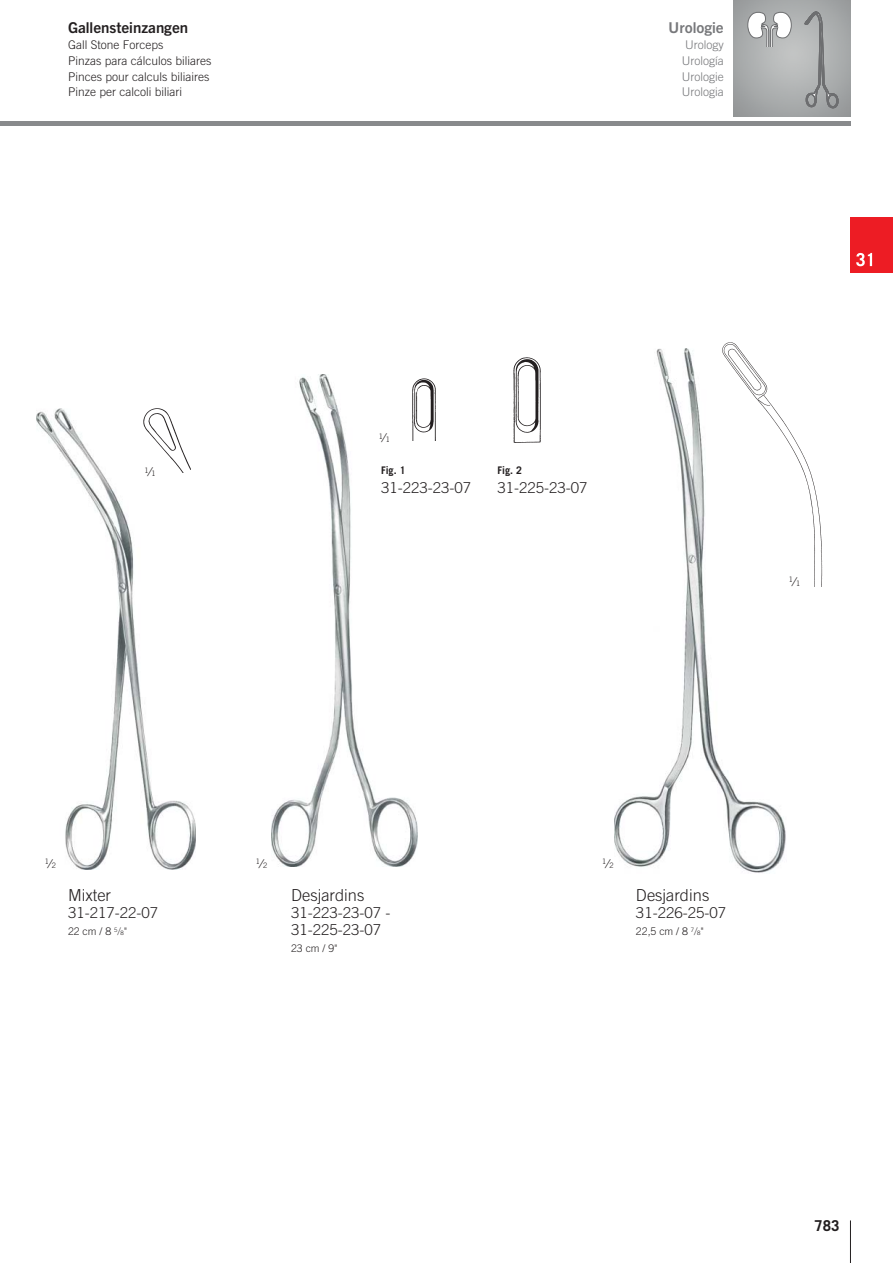
<style>
.page{position:relative;width:893px;height:1263px;background:#fff}
.page>*{position:absolute;margin:0;border:0;box-sizing:border-box;transform-origin:0 0}
.t1{font:300 16.5px "Trade Gothic";color:#231f20}
.t2{font:300 15px/17px "Trade Gothic";color:#231f20}
.t3{font:700 15px "Trade Gothic Next LT Pro";color:#231f20}
.t4{font:700 15px "Trade Gothic Next LT Pro";color:#77787b}
.t5{font:700 15px "Trade Gothic";color:#231f20}
.t6{font:300 12px/15.8px "Trade Gothic";color:#231f20}
.t7{font:300 12px/15.8px "Trade Gothic";color:#77787b;text-align:justify}
.t8{font:300 10.5px "Trade Gothic";color:#231f20}
.t9{font:700 10.5px "Trade Gothic";color:#231f20}
.t10{font:300 7.5px "Trade Gothic";color:#231f20}
.s1{font-size:12px}
.s2{font-style:italic}
.s3{font-size:6px}
</style>
<div class="page">
<div style="left:850px;top:217px;width:43px;height:55px;background:#ed1c24"></div>
<svg style="left:856px;top:253px;width:16px;height:13px"></svg>
<hr style="left:850px;top:1220px;width:1px;height:43px;background:#231f20">
<hr style="left:0;top:121px;width:850px;height:4px;background:#888a8c">
<img style="left:37px;top:408px;width:159px;height:461px">
<img style="left:144px;top:408px;width:46px;height:64px">
<img style="left:272px;top:374px;width:145px;height:492px">
<img style="left:615px;top:348px;width:171px;height:525px">
<img style="left:412px;top:379px;width:23px;height:62px">
<img style="left:513px;top:358px;width:28px;height:85px">
<img style="left:722px;top:342px;width:101px;height:244px">
<svg style="left:805px;top:12px;width:33px;height:96px;background:#a1a3a4"></svg>
<svg style="left:748px;top:11px;width:43px;height:36px"></svg>
<p class="t3" style="left:68px;top:23px;width:122px">Gallensteinzangen</p>
<p class="t6" style="left:68px;top:38px;width:145px">Gall Stone Forceps<br>Pinzas para cálculos biliares<br>Pinces pour calculs biliaires<br>Pinze per calcoli biliari</p>
<p class="t4" style="left:669px;top:23px;width:57px">Urologie</p>
<p class="t7" style="left:682px;top:38px;width:43px">Urology Urología Urologie Urologia</p>
<p class="t10" style="left:144px;top:469px;width:13px">1<span class="s1">⁄</span>1</p>
<p class="t10" style="left:379px;top:435px;width:13px">1<span class="s1">⁄</span>1</p>
<p class="t9" style="left:381px;top:466px;width:26px">Fig. 1</p>
<p class="t2" style="left:381px;top:481px;width:92px">31-223-23-07</p>
<p class="t9" style="left:497px;top:466px;width:26px">Fig. 2</p>
<p class="t2" style="left:497px;top:481px;width:92px">31-225-23-07</p>
<p class="t10" style="left:789px;top:579px;width:13px">1<span class="s1">⁄</span>1</p>
<p class="t10" style="left:45px;top:860px;width:13px">1<span class="s1">⁄</span>2</p>
<h1 class="t1" style="left:68px;top:889px;width:45px">Mixter</h1>
<p class="t2" style="left:68px;top:906px;width:92px">31-217-22-07</p>
<p class="t8" style="left:68px;top:927px;width:61px">22 cm / 8 <sup>5</sup><span class="s2">/</span> <span class="s3">8</span>"</p>
<p class="t10" style="left:256px;top:860px;width:13px">1<span class="s1">⁄</span>2</p>
<h1 class="t1" style="left:291px;top:889px;width:75px">Desjardins</h1>
<p class="t2" style="left:291px;top:906px;width:101px">31-223-23-07 -<br>31-225-23-07</p>
<p class="t8" style="left:291px;top:944px;width:48px">23 cm / 9"</p>
<p class="t10" style="left:602px;top:860px;width:13px">1<span class="s1">⁄</span>2</p>
<h1 class="t1" style="left:636px;top:889px;width:75px">Desjardins</h1>
<p class="t2" style="left:636px;top:906px;width:92px">31-226-25-07</p>
<p class="t8" style="left:636px;top:928px;width:70px">22,5 cm / 8 <sup>7</sup><span class="s2">/</span> <span class="s3">8</span>"</p>
<p class="t5" style="left:814px;top:1220px;width:27px">783</p>
</div>
